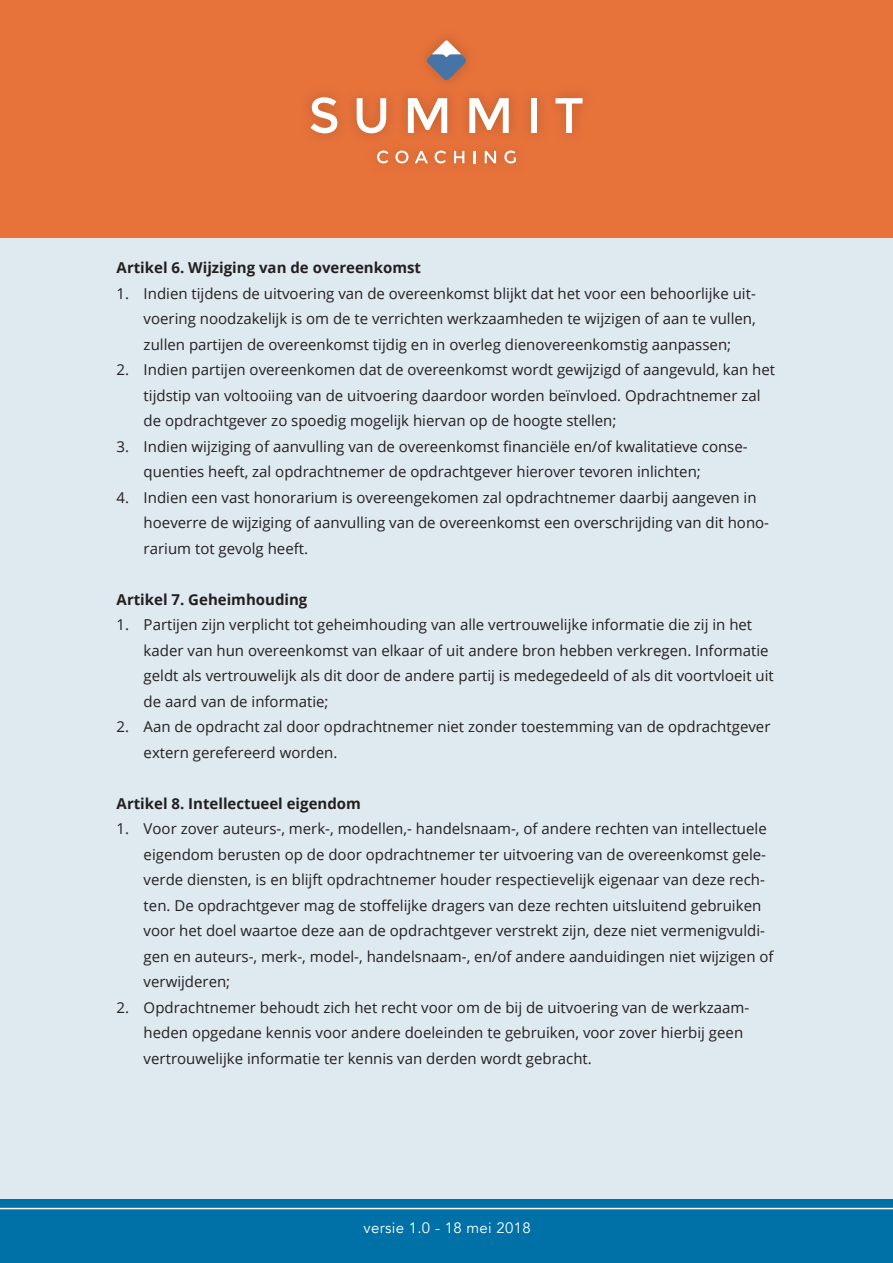
<style>
.page{position:relative;width:893px;height:1263px;background:#fff}
.page>*{position:absolute;margin:0;border:0;box-sizing:border-box;transform-origin:0 0}
.t1{font:15px/25.5px "Open Sans";color:#231f20}
.t2{font:700 15px "Open Sans";color:#231f20}
.t3{font:15px "Avenir";letter-spacing:.02em;color:#fff}
</style>
<div class="page">
<div style="left:0;top:237px;width:893px;height:962px;background:#dfe9f0"></div>
<div style="left:0;top:0;width:893px;height:237px;background:#e7723a"></div>
<img style="left:315px;top:39px;width:266px;height:125px">
<svg style="left:310px;top:97px;width:27px;height:36px"></svg>
<svg style="left:357px;top:98px;width:29px;height:35px"></svg>
<svg style="left:408px;top:98px;width:39px;height:35px"></svg>
<svg style="left:469px;top:98px;width:40px;height:35px"></svg>
<div style="left:531px;top:98px;width:6px;height:35px;background:#fff"></div>
<svg style="left:555px;top:98px;width:28px;height:35px"></svg>
<svg style="left:427px;top:40px;width:39px;height:40px"></svg>
<svg style="left:377px;top:151px;width:11px;height:12px"></svg>
<svg style="left:395px;top:151px;width:13px;height:12px"></svg>
<svg style="left:415px;top:151px;width:13px;height:12px"></svg>
<svg style="left:434px;top:151px;width:12px;height:12px"></svg>
<svg style="left:454px;top:151px;width:10px;height:12px"></svg>
<svg style="left:473px;top:151px;width:3px;height:12px"></svg>
<svg style="left:485px;top:151px;width:11px;height:12px"></svg>
<svg style="left:504px;top:151px;width:12px;height:12px"></svg>
<div style="left:0;top:1199px;width:893px;height:64px;background:#0071a7"></div>
<hr style="left:0;top:1208px;width:893px;height:1px;background:#fff">
<p class="t2" style="left:117px;top:257px;width:306px">Artikel 6. Wijziging van de overeenkomst</p>
<p class="t1" style="left:144px;top:280px;width:614px;text-align:justify;text-indent:-27px">1. Indien tijdens de uitvoering van de overeenkomst blijkt dat het voor een behoorlijke uit&shy;voering noodzakelijk is om de te verrichten werkzaamheden te wijzigen of aan te vullen, zullen partijen de overeenkomst tijdig en in overleg dienovereenkomstig aanpassen;</p>
<p class="t1" style="left:144px;top:356px;width:633px;text-indent:-27px">2. Indien partijen overeenkomen dat de overeenkomst wordt gewijzigd of aangevuld, kan het tijdstip van voltooiing van de uitvoering daardoor worden beïnvloed. Opdrachtnemer zal de opdrachtgever zo spoedig mogelijk hiervan op de hoogte stellen;</p>
<p class="t1" style="left:144px;top:433px;width:606px;text-indent:-27px">3. Indien wijziging of aanvulling van de overeenkomst financiële en/of kwalitatieve conse&shy;quenties heeft, zal opdrachtnemer de opdrachtgever hierover tevoren inlichten;</p>
<p class="t1" style="left:144px;top:484px;width:627px;text-indent:-27px">4. Indien een vast honorarium is overeengekomen zal opdrachtnemer daarbij aangeven in hoeverre de wijziging of aanvulling van de overeenkomst een overschrijding van dit hono&shy;rarium tot gevolg heeft.</p>
<p class="t2" style="left:117px;top:588px;width:192px">Artikel 7. Geheimhouding</p>
<p class="t1" style="left:144px;top:611px;width:632px;text-indent:-27px">1. Partijen zijn verplicht tot geheimhouding van alle vertrouwelijke informatie die zij in het kader van hun overeenkomst van elkaar of uit andere bron hebben verkregen. Informatie geldt als vertrouwelijk als dit door de andere partij is medegedeeld of als dit voortvloeit uit de aard van de informatie;</p>
<p class="t1" style="left:144px;top:713px;width:628px;text-indent:-27px">2. Aan de opdracht zal door opdrachtnemer niet zonder toestemming van de opdrachtgever extern gerefereerd worden.</p>
<p class="t2" style="left:117px;top:792px;width:246px">Artikel 8. Intellectueel eigendom</p>
<p class="t1" style="left:144px;top:815px;width:631px;text-indent:-27px">1. Voor zover auteurs-, merk-, modellen,- handelsnaam-, of andere rechten van intellectuele eigendom berusten op de door opdrachtnemer ter uitvoering van de overeenkomst gele&shy;verde diensten, is en blijft opdrachtnemer houder respectievelijk eigenaar van deze rech&shy;ten. De opdrachtgever mag de stoffelijke dragers van deze rechten uitsluitend gebruiken voor het doel waartoe deze aan de opdrachtgever verstrekt zijn, deze niet vermenigvuldi&shy;gen en auteurs-, merk-, model-, handelsnaam-, en/of andere aanduidingen niet wijzigen of verwijderen;</p>
<p class="t1" style="left:144px;top:994px;width:607px;text-indent:-27px">2. Opdrachtnemer behoudt zich het recht voor om de bij de uitvoering van de werkzaam&shy;heden opgedane kennis voor andere doeleinden te gebruiken, voor zover hierbij geen vertrouwelijke informatie ter kennis van derden wordt gebracht.</p>
<p class="t3" style="left:364px;top:1219px;width:169px">versie 1.0 - 18 mei 2018</p>
</div>
